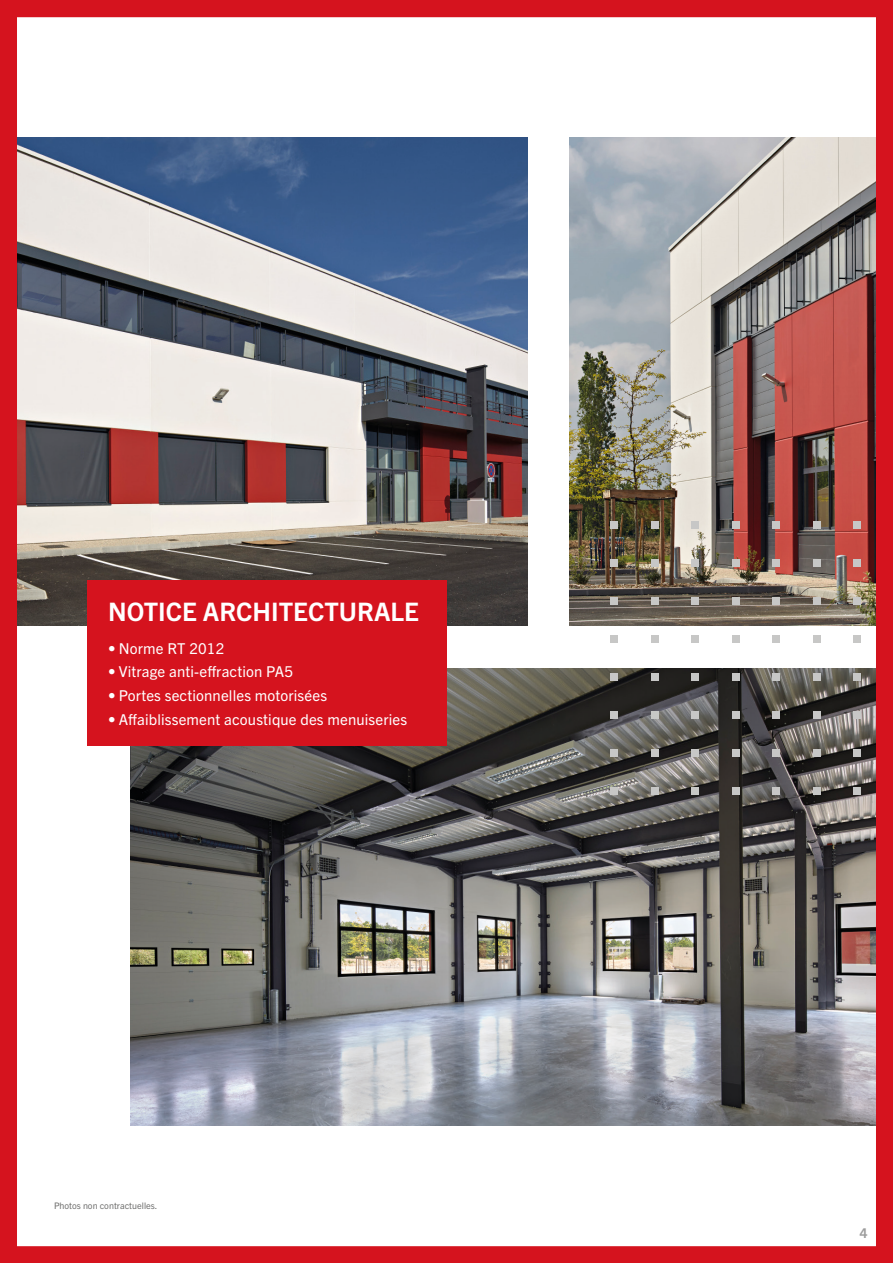
<style>
.page{position:relative;width:893px;height:1263px;background:#fff}
.page>*{position:absolute;margin:0;border:0;box-sizing:border-box;transform-origin:0 0}
.T_NoticeArchi{font:700 25.5px "Trade Gothic Next LT Pro";color:#fff}
.t1{font:15px "Trade Gothic Next LT Pro";letter-spacing:.01em;color:#fff}
.t2{font:700 13.5px "Trade Gothic Next LT Pro";color:#9d9d9d}
.Légende{font:9px "Trade Gothic Next LT Pro";color:#70706f}
</style>
<div class="page">
<img style="left:0;top:0;width:893px;height:1263px">
<p class="T_NoticeArchi" style="left:108px;top:594px;width:312px">NOTICE ARCHITECTURALE</p>
<p class="t1" style="left:108px;top:638px;width:118px">• Norme RT 2012</p>
<p class="t1" style="left:108px;top:661px;width:186px">• Vitrage anti-effraction PA5</p>
<p class="t1" style="left:108px;top:685px;width:220px">• Portes sectionnelles motorisées</p>
<p class="t1" style="left:108px;top:709px;width:300px">• Affaiblissement acoustique des menuiseries</p>
<p class="Légende" style="left:54px;top:1199px;width:105px">Photos non contractuelles.</p>
<p class="t2" style="left:860px;top:1223px;width:9px">4</p>
</div>
